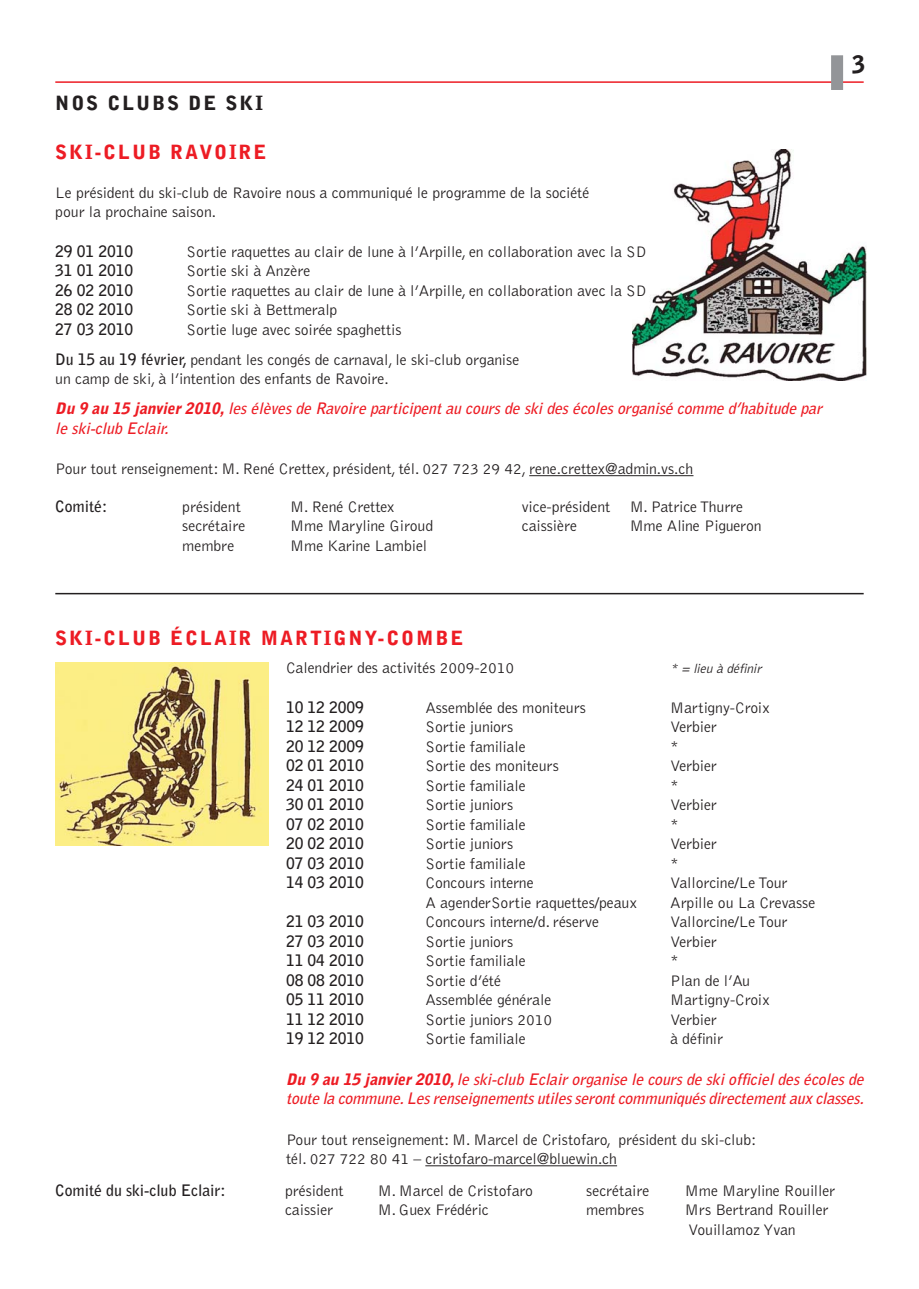
<style>
.page{position:relative;width:919px;height:1289px;background:#fff}
.page>*{position:absolute;margin:0;border:0;box-sizing:border-box;transform-origin:0 0}
.t1{font:900 24px "Bell Gothic";color:#231f20}
.t2{font:900 19.5px "Bell Gothic";letter-spacing:.1em;color:#ed1c24}
.t3{font:900 19.5px "Bell Gothic";letter-spacing:.1em;color:#231f20}
.t4{font:300 15.75px/19.5px "Bell Gothic";letter-spacing:-.005em;color:#231f20}
.t5{font:italic 700 15.75px/30px "Bell Gothic";color:#ed1c24}
.t6{font:700 15.75px "Bell Gothic";letter-spacing:-.005em;color:#231f20}
.t7{font:italic 300 13.5px "Bell Gothic";color:#231f20}
.s1{font-weight:700}
.s2{font-weight:300;font-style:normal;color:#231f20}
.s3{font-weight:900}
</style>
<div class="page">
<hr style="left:55px;top:81px;width:808px;height:2px;background:#ed1c24">
<div style="left:831px;top:55px;width:12px;height:35px;background:#939598"></div>
<hr style="left:55px;top:593px;width:808px;height:1px;background:#231f20">
<img style="left:632px;top:150px;width:234px;height:230px">
<hr style="left:529px;top:475px;width:164px;height:1px;background:#231f20">
<hr style="left:425px;top:1165px;width:192px;height:1px;background:#231f20">
<img style="left:55px;top:662px;width:213px;height:183px">
<p class="t3" style="left:55px;top:96px;width:209px">NOS CLUBS DE SKI</p>
<p class="t2" style="left:55px;top:145px;width:213px">SKI-CLUB RAVOIRE</p>
<p class="t4" style="left:55px;top:184px;width:535px">Le président du ski-club de Ravoire nous a communiqué le programme de la société pour la prochaine saison.</p>
<p class="t6" style="left:55px;top:245px;width:79px">29 01 2010</p>
<p class="t4" style="left:186px;top:242px;width:461px">Sortie raquettes au clair de lune à l’Arpille, en collaboration avec la SD</p>
<p class="t6" style="left:55px;top:264px;width:79px">31 01 2010</p>
<p class="t4" style="left:186px;top:262px;width:125px">Sortie ski à Anzère</p>
<p class="t6" style="left:55px;top:284px;width:79px">26 02 2010</p>
<p class="t4" style="left:186px;top:281px;width:461px">Sortie raquettes au clair de lune à l’Arpille, en collaboration avec la SD</p>
<p class="t6" style="left:55px;top:303px;width:79px">28 02 2010</p>
<p class="t4" style="left:186px;top:301px;width:152px">Sortie ski à Bettmeralp</p>
<p class="t6" style="left:55px;top:323px;width:79px">27 03 2010</p>
<p class="t4" style="left:55px;top:315px;width:465px;line-height:30px;text-indent:131px">Sortie luge avec soirée spaghettis<br><span class="s1">Du 15 au 19 février,</span> pendant les congés de carnaval, le ski-club organise</p>
<p class="t5" style="left:55px;top:364px;width:771px"><span class="s2">un camp de ski, à l’intention des enfants de Ravoire.<br></span><span class="s3">Du 9 au 15 janvier 2010,</span> les élèves de Ravoire participent au cours de ski des écoles organisé comme d’habitude par</p>
<p class="t5" style="left:55px;top:414px;width:118px">le ski-club Eclair.</p>
<p class="t4" style="left:55px;top:460px;width:639px">Pour tout renseignement: M. René Crettex, président, tél. 027 723 29 42, rene.crettex@admin.vs.ch</p>
<p class="t6" style="left:55px;top:500px;width:53px">Comité:</p>
<p class="t4" style="left:182px;top:497px;width:60px">président</p>
<p class="t4" style="left:290px;top:497px;width:106px">M. René Crettex</p>
<p class="t4" style="left:522px;top:497px;width:223px">vice-président M. Patrice Thurre</p>
<p class="t4" style="left:182px;top:517px;width:65px">secrétaire</p>
<p class="t4" style="left:290px;top:517px;width:144px">Mme Maryline Giroud</p>
<p class="t4" style="left:522px;top:517px;width:57px">caissière</p>
<p class="t4" style="left:629px;top:517px;width:133px">Mme Aline Pigueron</p>
<p class="t4" style="left:182px;top:536px;width:54px">membre</p>
<p class="t4" style="left:290px;top:536px;width:138px">Mme Karine Lambiel</p>
<h1 class="t1" style="left:852px;top:55px;width:15px">3</h1>
<p class="t2" style="left:55px;top:630px;width:409px">SKI-CLUB ÉCLAIR MARTIGNY-COMBE</p>
<p class="t4" style="left:286px;top:659px;width:230px">Calendrier des activités 2009-2010</p>
<p class="t7" style="left:670px;top:664px;width:95px">* = lieu à définir</p>
<p class="t6" style="left:286px;top:700px;width:79px">10 12 2009</p>
<p class="t4" style="left:425px;top:698px;width:162px">Assemblée des moniteurs</p>
<p class="t4" style="left:670px;top:698px;width:101px">Martigny-Croix</p>
<p class="t6" style="left:286px;top:720px;width:79px">12 12 2009</p>
<p class="t4" style="left:425px;top:718px;width:89px">Sortie juniors</p>
<p class="t4" style="left:670px;top:718px;width:48px">Verbier</p>
<p class="t6" style="left:286px;top:739px;width:79px">20 12 2009</p>
<p class="t4" style="left:425px;top:737px;width:102px">Sortie familiale</p>
<p class="t4" style="left:670px;top:737px;width:10px">*</p>
<p class="t6" style="left:286px;top:759px;width:79px">02 01 2010</p>
<p class="t4" style="left:425px;top:757px;width:135px">Sortie des moniteurs</p>
<p class="t4" style="left:670px;top:757px;width:48px">Verbier</p>
<p class="t6" style="left:286px;top:778px;width:79px">24 01 2010</p>
<p class="t4" style="left:425px;top:776px;width:102px">Sortie familiale</p>
<p class="t4" style="left:670px;top:776px;width:10px">*</p>
<p class="t6" style="left:286px;top:798px;width:79px">30 01 2010</p>
<p class="t4" style="left:425px;top:796px;width:89px">Sortie juniors</p>
<p class="t4" style="left:670px;top:796px;width:48px">Verbier</p>
<p class="t6" style="left:286px;top:817px;width:79px">07 02 2010</p>
<p class="t4" style="left:425px;top:815px;width:102px">Sortie familiale</p>
<p class="t4" style="left:670px;top:815px;width:10px">*</p>
<p class="t6" style="left:286px;top:837px;width:79px">20 02 2010</p>
<p class="t4" style="left:425px;top:835px;width:89px">Sortie juniors</p>
<p class="t4" style="left:670px;top:835px;width:48px">Verbier</p>
<p class="t6" style="left:286px;top:856px;width:79px">07 03 2010</p>
<p class="t4" style="left:425px;top:854px;width:102px">Sortie familiale</p>
<p class="t4" style="left:670px;top:854px;width:10px">*</p>
<p class="t6" style="left:286px;top:876px;width:79px">14 03 2010</p>
<p class="t4" style="left:425px;top:874px;width:110px">Concours interne</p>
<p class="t4" style="left:670px;top:874px;width:119px">Vallorcine/Le Tour</p>
<p class="t4" style="left:425px;top:893px;width:213px">A agenderSortie raquettes/peaux</p>
<p class="t4" style="left:670px;top:893px;width:147px">Arpille ou La Crevasse</p>
<p class="t6" style="left:286px;top:915px;width:79px">21 03 2010</p>
<p class="t4" style="left:425px;top:913px;width:175px">Concours interne/d. réserve</p>
<p class="t4" style="left:670px;top:913px;width:119px">Vallorcine/Le Tour</p>
<p class="t6" style="left:286px;top:934px;width:79px">27 03 2010</p>
<p class="t4" style="left:425px;top:932px;width:89px">Sortie juniors</p>
<p class="t4" style="left:670px;top:932px;width:48px">Verbier</p>
<p class="t6" style="left:286px;top:954px;width:79px">11 04 2010</p>
<p class="t4" style="left:425px;top:952px;width:102px">Sortie familiale</p>
<p class="t4" style="left:670px;top:952px;width:10px">*</p>
<p class="t6" style="left:286px;top:973px;width:79px">08 08 2010</p>
<p class="t4" style="left:425px;top:971px;width:77px">Sortie d’été</p>
<p class="t4" style="left:670px;top:971px;width:81px">Plan de l’Au</p>
<p class="t6" style="left:286px;top:993px;width:79px">05 11 2010</p>
<p class="t4" style="left:425px;top:991px;width:127px">Assemblée générale</p>
<p class="t4" style="left:670px;top:991px;width:101px">Martigny-Croix</p>
<p class="t6" style="left:286px;top:1012px;width:79px">11 12 2010</p>
<p class="t4" style="left:425px;top:1010px;width:128px">Sortie juniors 2010</p>
<p class="t4" style="left:670px;top:1010px;width:48px">Verbier</p>
<p class="t6" style="left:286px;top:1032px;width:79px">19 12 2010</p>
<p class="t4" style="left:425px;top:1030px;width:102px">Sortie familiale</p>
<p class="t4" style="left:670px;top:1030px;width:55px">à définir</p>
<p class="t5" style="left:286px;top:1070px;width:582px;line-height:19.5px"><span class="s3">Du 9 au 15 janvier 2010,</span>le ski-club Eclair organise le cours de ski officiel des écoles de toute la commune.Lesrenseignementsutilesserontcommuniquésdirectementaux classes.</p>
<p class="t4" style="left:286px;top:1130px;width:472px">Pour tout renseignement: M. Marcel de Cristofaro, président du ski-club: tél. 027 722 80 41 – cristofaro-marcel@bluewin.ch</p>
<p class="t6" style="left:55px;top:1183px;width:172px">Comité du ski-club Eclair:</p>
<p class="t4" style="left:285px;top:1181px;width:60px">président</p>
<p class="t4" style="left:378px;top:1181px;width:157px">M. Marcel de Cristofaro</p>
<p class="t4" style="left:586px;top:1181px;width:65px">secrétaire</p>
<p class="t4" style="left:685px;top:1181px;width:152px">Mme Maryline Rouiller</p>
<p class="t4" style="left:285px;top:1201px;width:50px">caissier</p>
<p class="t4" style="left:378px;top:1201px;width:113px">M. Guex Frédéric</p>
<p class="t4" style="left:586px;top:1201px;width:60px">membres</p>
<p class="t4" style="left:685px;top:1201px;width:145px">Mrs Bertrand Rouiller<br>Vouillamoz Yvan</p>
</div>
